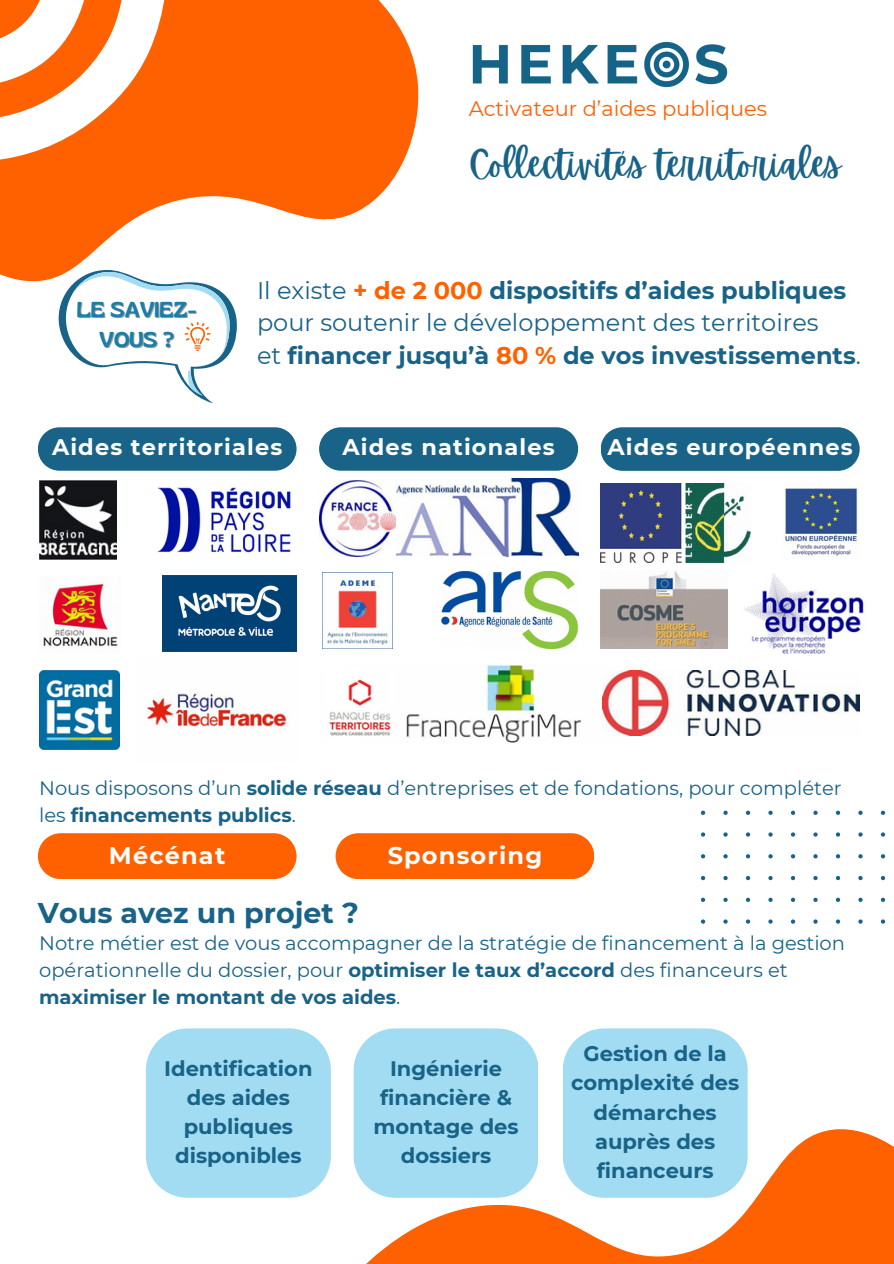
<style>
.page{position:relative;width:894px;height:1264px;background:#fff}
.page>*{position:absolute;margin:0;border:0;box-sizing:border-box;transform-origin:0 0}
.t1{font:36.9px "Apricots";color:#186387}
.t2{font:700 28.5px "Montserrat";color:#186387}
.t3{font:700 24px/32.7px "Montserrat";color:#186387}
.t4{font:700 24px "Montserrat";letter-spacing:.05em;color:#fff}
.t5{font:700 22.5px "Montserrat";letter-spacing:.05em;color:#fff}
.t6{font:21.45px "Gliker";color:#1b7ea8}
.t7{font:700 21px/29.2px "Montserrat";color:#186387;text-align:center}
.t8{font:21px "Montserrat";color:#ff6100}
.t9{font:19.5px/27px "Montserrat";color:#186387}
.s1{font-weight:400}
.s2{color:#ff6100}
.s3{font-weight:700}
</style>
<div class="page">
<svg style="left:0;top:0;width:419px;height:282px"></svg>
<svg style="left:700px;top:810px;width:186px;height:113px"></svg>
<svg style="left:241px;top:1117px;width:652px;height:146px"></svg>
<svg style="left:0;top:0;width:197px;height:163px"></svg>
<img style="left:472px;top:41px;width:256px;height:47px">
<div style="left:38px;top:427px;width:258px;height:43px;background:#186387"></div>
<div style="left:319px;top:427px;width:259px;height:43px;background:#186387"></div>
<div style="left:600px;top:427px;width:259px;height:44px;background:#186387;border-radius:22px"></div>
<svg style="left:59px;top:269px;width:178px;height:134px"></svg>
<img style="left:39px;top:481px;width:78px;height:78px">
<img style="left:600px;top:483px;width:149px;height:79px">
<img style="left:157px;top:487px;width:134px;height:66px">
<img style="left:600px;top:570px;width:128px;height:79px">
<img style="left:406px;top:664px;width:235px;height:79px">
<img style="left:744px;top:573px;width:120px;height:80px">
<img style="left:785px;top:488px;width:73px;height:68px">
<img style="left:441px;top:571px;width:137px;height:77px">
<img style="left:319px;top:481px;width:77px;height:75px">
<img style="left:329px;top:679px;width:62px;height:57px">
<img style="left:323px;top:572px;width:69px;height:73px">
<img style="left:396px;top:479px;width:182px;height:77px">
<img style="left:147px;top:693px;width:141px;height:34px">
<img style="left:602px;top:670px;width:257px;height:65px">
<img style="left:43px;top:583px;width:75px;height:64px">
<img style="left:40px;top:670px;width:80px;height:80px">
<img style="left:162px;top:576px;width:134px;height:75px">
<div style="left:38px;top:833px;width:258px;height:46px;background:#ff6100"></div>
<div style="left:335px;top:833px;width:259px;height:46px;background:#ff6100"></div>
<div style="left:146px;top:1028px;width:184px;height:169px;background:#a2dcf2"></div>
<div style="left:353px;top:1028px;width:185px;height:169px;background:#a2dcf2"></div>
<div style="left:562px;top:1028px;width:185px;height:169px;background:#a2dcf2"></div>
<p class="t8" style="left:468px;top:96px;width:300px">Activateur d’aides publiques</p>
<p class="t6" style="left:77px;top:296px;width:121px">LE SAVIEZ-</p>
<p class="t6" style="left:99px;top:326px;width:76px">VOUS ?</p>
<p class="t1" style="left:468px;top:143px;width:374px">Collectivités territoriales</p>
<p class="t3" style="left:257px;top:274px;width:605px"><span class="s1">Il existe</span> <span class="s2">+ de 2 000</span> dispositifs d’aides publiques <span class="s1">pour soutenir le développement des territoires<br>et</span> financer jusqu’à <span class="s2">80 %</span> de vos investissements<span class="s1">.</span></p>
<p class="t5" style="left:52px;top:433px;width:232px">Aides territoriales</p>
<p class="t5" style="left:342px;top:433px;width:213px">Aides nationales</p>
<p class="t5" style="left:607px;top:433px;width:247px">Aides européennes</p>
<p class="t9" style="left:39px;top:774px;width:803px">Nous disposons d’un <span class="s3">solide réseau</span> d’entreprises et de fondations, pour compléter les <span class="s3">financements publics</span>.</p>
<p class="t4" style="left:109px;top:840px;width:118px">Mécénat</p>
<p class="t4" style="left:387px;top:840px;width:156px">Sponsoring</p>
<p class="t2" style="left:38px;top:895px;width:322px">Vous avez un projet ?</p>
<h3 class="t9" style="left:39px;top:929px;width:807px">Notre métier est de vous accompagner de la stratégie de financement à la gestion opérationnelle du dossier, pour <span class="s3">optimiser le taux d’accord</span> des financeurs et <span class="s3">maximiser le montant de vos aides</span>.</h3>
<p class="t7" style="left:164px;top:1053px;width:150px">Identification des aides publiques disponibles</p>
<h3 class="t7" style="left:373px;top:1053px;width:147px">Ingénierie financière &amp; montage des dossiers</h3>
<h2 class="t7" style="left:571px;top:1038px;width:170px">Gestion de la complexité des démarches auprès des financeurs</h2>
</div>
